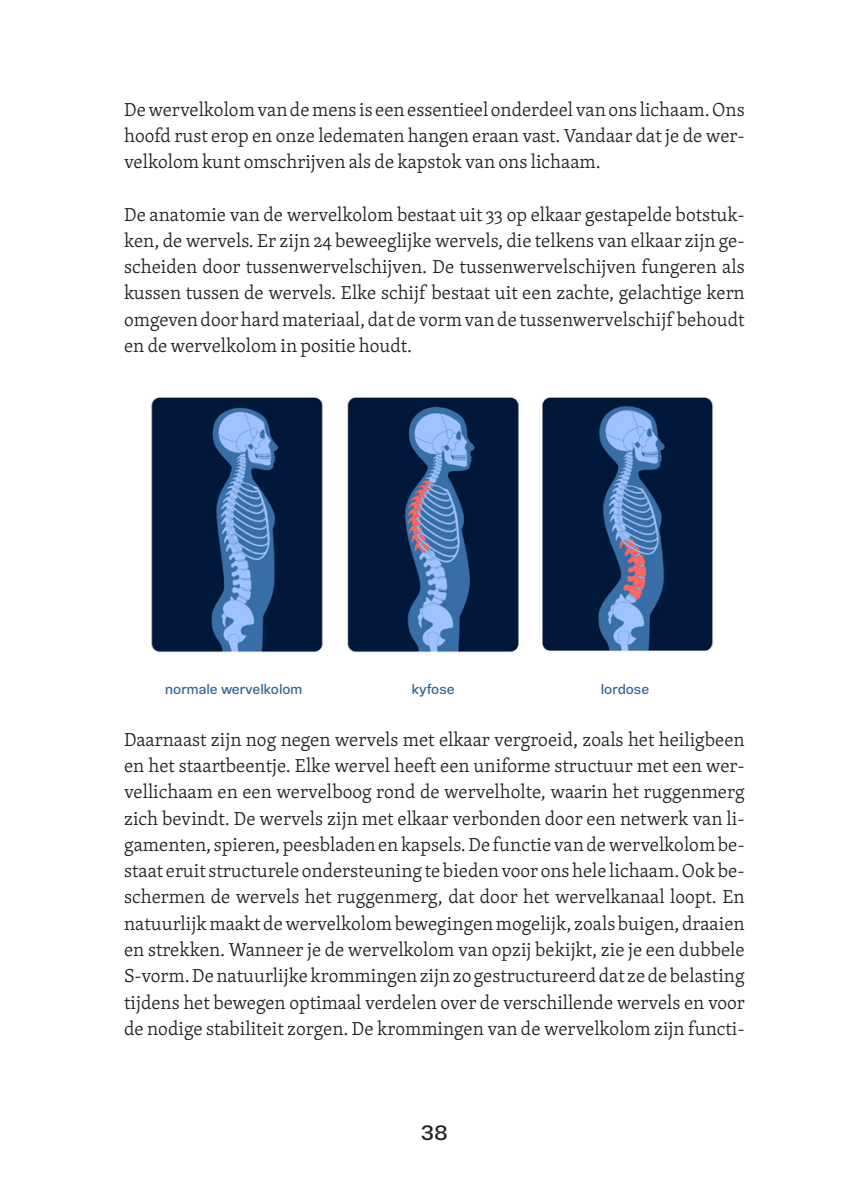
<style>
.page{position:relative;width:844px;height:1191px;background:#fff}
.page>*{position:absolute;margin:0;border:0;box-sizing:border-box;transform-origin:0 0}
.t1{font:21px "Vinila Variable";color:#231f20}
.t2{font:300 19.25px/26.2px "Skolar Latin";color:#231f20;text-align:justify}
.t3{font:14px "Vinila Variable";color:#346594}
</style>
<div class="page">
<img style="left:151px;top:397px;width:562px;height:256px">
<p class="t2" style="left:124px;top:95px;width:622px">De wervelkolom van de mens is een essentieel onderdeel van ons lichaam. Ons hoofd rust erop en onze ledematen hangen eraan vast. Vandaar dat je de wer&shy;velkolom kunt omschrijven als de kapstok van ons lichaam.</p>
<p class="t2" style="left:124px;top:200px;width:622px">De anatomie van de wervelkolom bestaat uit 33 op elkaar gestapelde botstuk&shy;ken, de wervels. Er zijn 24 beweeglijke wervels, die telkens van elkaar zijn ge&shy;scheiden door tussenwervelschijven. De tussenwervelschijven fungeren als kussen tussen de wervels. Elke schijf bestaat uit een zachte, gelachtige kern omgeven door hard materiaal, dat de vorm van de tussenwervelschijf behoudt en de wervelkolom in positie houdt.</p>
<p class="t3" style="left:165px;top:681px;width:138px">normale wervelkolom</p>
<p class="t3" style="left:411px;top:681px;width:44px">kyfose</p>
<p class="t3" style="left:600px;top:681px;width:50px">lordose</p>
<p class="t2" style="left:124px;top:726px;width:622px">Daarnaast zijn nog negen wervels met elkaar vergroeid, zoals het heiligbeen en het staartbeentje. Elke wervel heeft een uniforme structuur met een wer&shy;vellichaam en een wervelboog rond de wervelholte, waarin het ruggenmerg zich bevindt. De wervels zijn met elkaar verbonden door een netwerk van li&shy;gamenten, spieren, peesbladen en kapsels. De functie van de wervelkolom be&shy;staat eruit structurele ondersteuning te bieden voor ons hele lichaam. Ook be&shy;schermen de wervels het ruggenmerg, dat door het wervelkanaal loopt. En natuurlijk maakt de wervelkolom bewegingen mogelijk, zoals buigen, draaien en strekken. Wanneer je de wervelkolom van opzij bekijkt, zie je een dubbele S-vorm. De natuurlijke krommingen zijn zo gestructureerd dat ze de belasting tijdens het bewegen optimaal verdelen over de verschillende wervels en voor de nodige stabiliteit zorgen. De krommingen van de wervelkolom zijn functi-</p>
<p class="t1" style="left:421px;top:1120px;width:29px">38</p>
</div>
